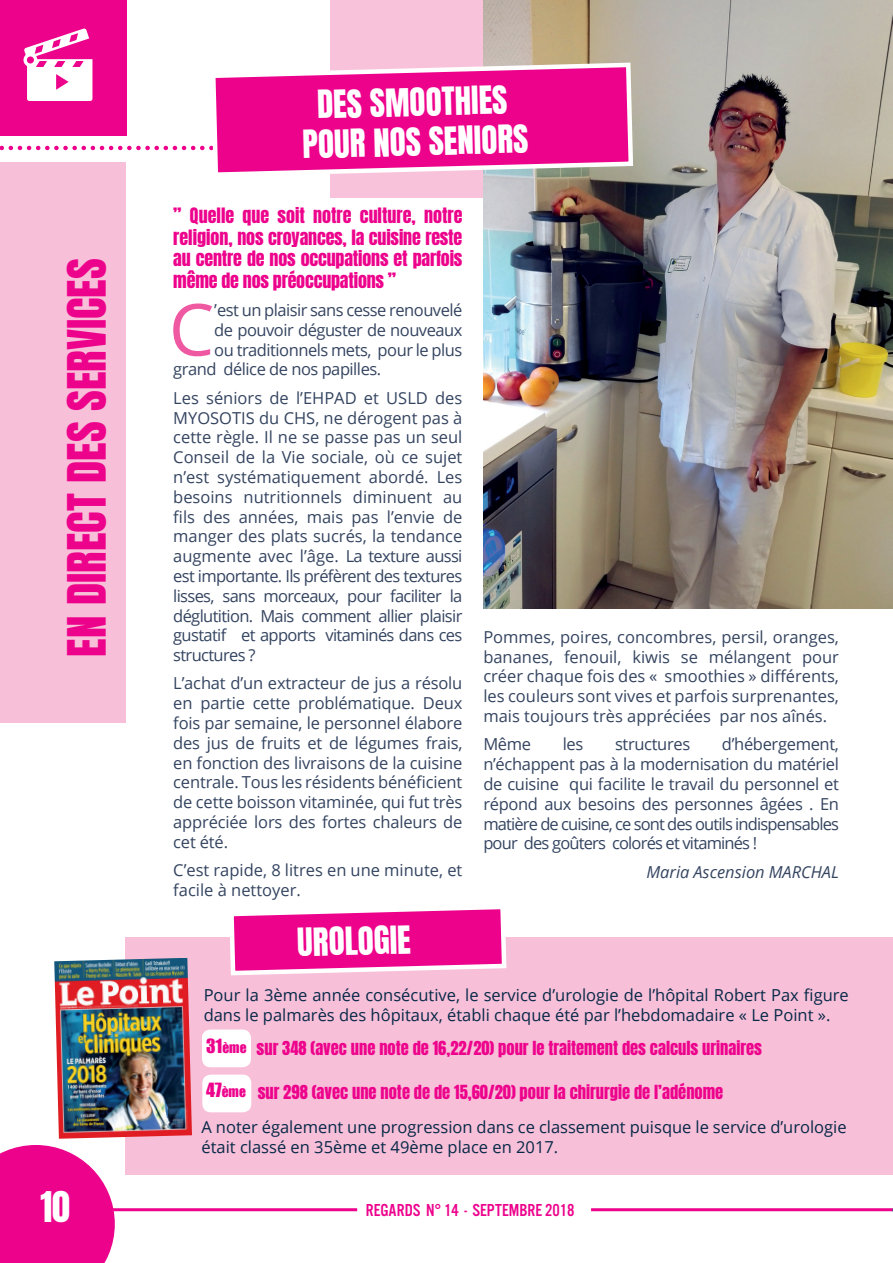
<style>
.page{position:relative;width:893px;height:1263px;background:#fff}
.page>*{position:absolute;margin:0;border:0;box-sizing:border-box;transform-origin:0 0}
.t1{font:72px "Open Sans";color:#ef59a1}
.t2{font:45px "Anton";color:#ed028c}
.t3{font:36px "Anton";color:#fff}
.t4{font:33px/39.6px "Anton";color:#fff;text-align:center}
.t5{font:18px/21.6px "Anton";letter-spacing:-.01em;color:#ed028c;text-align:justify}
.t6{font:18px "Alternate Got No 3 D";color:#ed028c}
.t7{font:16.5px/19.8px "Open Sans";letter-spacing:-.03em;color:#344460;text-align:justify}
.t8{font:16.5px/19.8px "Open Sans";color:#072948}
.t9{font:16.5px "Anton";color:#ed028c}
.t10{font:16.5px/19.8px "Open Sans";color:#344460}
.t11{font:italic 16.5px "Open Sans";color:#344460}
.t12{font:13.5px "Impact";color:#ed028c}
.s1{font-size:18px}
</style>
<div class="page">
<div style="left:125px;top:937px;width:768px;height:238px;background:#f7bfd8"></div>
<svg style="left:0;top:146px;width:205px;height:4px"></svg>
<div style="left:330px;top:0;width:301px;height:198px;background:#f8c3da"></div>
<img style="left:483px;top:0;width:410px;height:608px">
<div style="left:0;top:163px;width:125px;height:560px;background:#f7bfd8"></div>
<div style="left:0;top:0;width:127px;height:135px;background:#ed028c"></div>
<svg style="left:209px;top:60px;width:426px;height:119px;background:#ed38a1"></svg>
<hr style="left:111px;top:1208px;width:246px;height:3px;background:#ed028c">
<svg style="left:0;top:1145px;width:115px;height:118px;background:#ef1f99"></svg>
<hr style="left:591px;top:1208px;width:302px;height:3px;background:#ed028c">
<div style="left:202px;top:1029px;width:49px;height:38px;background:#fff;border-radius:9px"></div>
<div style="left:202px;top:1074px;width:49px;height:38px;background:#fff;border-radius:9px"></div>
<svg style="left:23px;top:28px;width:69px;height:73px"></svg>
<svg style="left:230px;top:909px;width:277px;height:67px;background:#f034a2"></svg>
<img style="left:54px;top:958px;width:138px;height:181px">
<h2 class="t2" style="left:64px;top:657px;width:400px;rotate:-90deg">EN DIRECT DES SERVICES</h2>
<h3 class="t3" style="left:40px;top:1189px;width:31px">10</h3>
<h3 class="t4" style="left:301px;top:89px;width:227px;rotate:-2deg">DES SMOOTHIES<br>POUR NOS SENIORS</h3>
<p class="t5" style="left:173px;top:206px;width:291px">” Quelle que soit notre culture, notre religion, nos croyances, la cuisine reste au centre de nos occupations et parfois même de nos préoccupations ”</p>
<h1 class="t1" style="left:169px;top:280px;width:47px">C</h1>
<p class="t7" style="left:214px;top:300px;width:250px">’est un plaisir sans cesse renouvelé</p>
<p class="t7" style="left:214px;top:319px;width:250px">de pouvoir déguster de nouveaux</p>
<p class="t7" style="left:214px;top:339px;width:250px">ou traditionnels mets, pour le plus</p>
<p class="t7" style="left:173px;top:359px;width:209px">grand délice de nos papilles.</p>
<p class="t7" style="left:173px;top:387px;width:291px">Les séniors de l’EHPAD et USLD des MYOSOTIS du CHS, ne dérogent pas à cette règle. Il ne se passe pas un seul Conseil de la Vie sociale, où ce sujet n’est systématiquement abordé. Les besoins nutritionnels diminuent au fils des années, mais pas l’envie de manger des plats sucrés, la tendance augmente avec l’âge. La texture aussi est importante. Ils préfèrent des textures lisses, sans morceaux, pour faciliter la déglutition. Mais comment allier plaisir gustatif et apports vitaminés dans ces structures ?</p>
<p class="t7" style="left:173px;top:673px;width:291px">L’achat d’un extracteur de jus a résolu en partie cette problématique. Deux fois par semaine, le personnel élabore des jus de fruits et de légumes frais, en fonction des livraisons de la cuisine centrale. Tous les résidents bénéficient de cette boisson vitaminée, qui fut très appréciée lors des fortes chaleurs de cet été.</p>
<p class="t10" style="left:173px;top:860px;width:291px">C’est rapide, 8 litres en une minute, et facile à nettoyer.</p>
<h3 class="t4" style="left:297px;top:925px;width:115px;rotate:-2deg">UROLOGIE</h3>
<p class="t7" style="left:483px;top:626px;width:357px">Pommes, poires, concombres, persil, oranges, bananes, fenouil, kiwis se mélangent pour créer chaque fois des « smoothies » différents, les couleurs sont vives et parfois surprenantes, mais toujours très appréciées par nos aînés.</p>
<p class="t7" style="left:483px;top:734px;width:49px">Même</p>
<p class="t7" style="left:563px;top:734px;width:22px">les</p>
<p class="t7" style="left:615px;top:734px;width:77px">structures</p>
<p class="t7" style="left:483px;top:734px;width:357px;text-indent:239px">d’hébergement, n’échappent pas à la modernisation du matériel de cuisine qui facilite le travail du personnel et répond aux besoins des personnes âgées . En matière de cuisine, ce sont des outils indispensables pour des goûters colorés et vitaminés !</p>
<p class="t11" style="left:646px;top:860px;width:194px">Maria Ascension MARCHAL</p>
<p class="t8" style="left:204px;top:985px;width:647px">Pour la 3ème année consécutive, le service d’urologie de l’hôpital Robert Pax figure dans le palmarès des hôpitaux, établi chaque été par l’hebdomadaire « Le Point ».</p>
<p class="t12" style="left:206px;top:1037px;width:42px"><span class="s1">31</span>ÈME</p>
<p class="t12" style="left:206px;top:1081px;width:41px"><span class="s1">47</span>ÈME</p>
<p class="t9" style="left:257px;top:1040px;width:507px">sur 348 (avec une note de 16,22/20) pour le traitement des calculs urinaires</p>
<p class="t9" style="left:258px;top:1083px;width:467px">sur 298 (avec une note de de 15,60/20) pour la chirurgie de l’adénome</p>
<p class="t8" style="left:201px;top:1116px;width:647px">A noter également une progression dans ce classement puisque le service d’urologie était classé en 35ème et 49ème place en 2017.</p>
<p class="t6" style="left:366px;top:1200px;width:210px">REGARDS N° 14 - SEPTEMBRE 2018</p>
</div>
